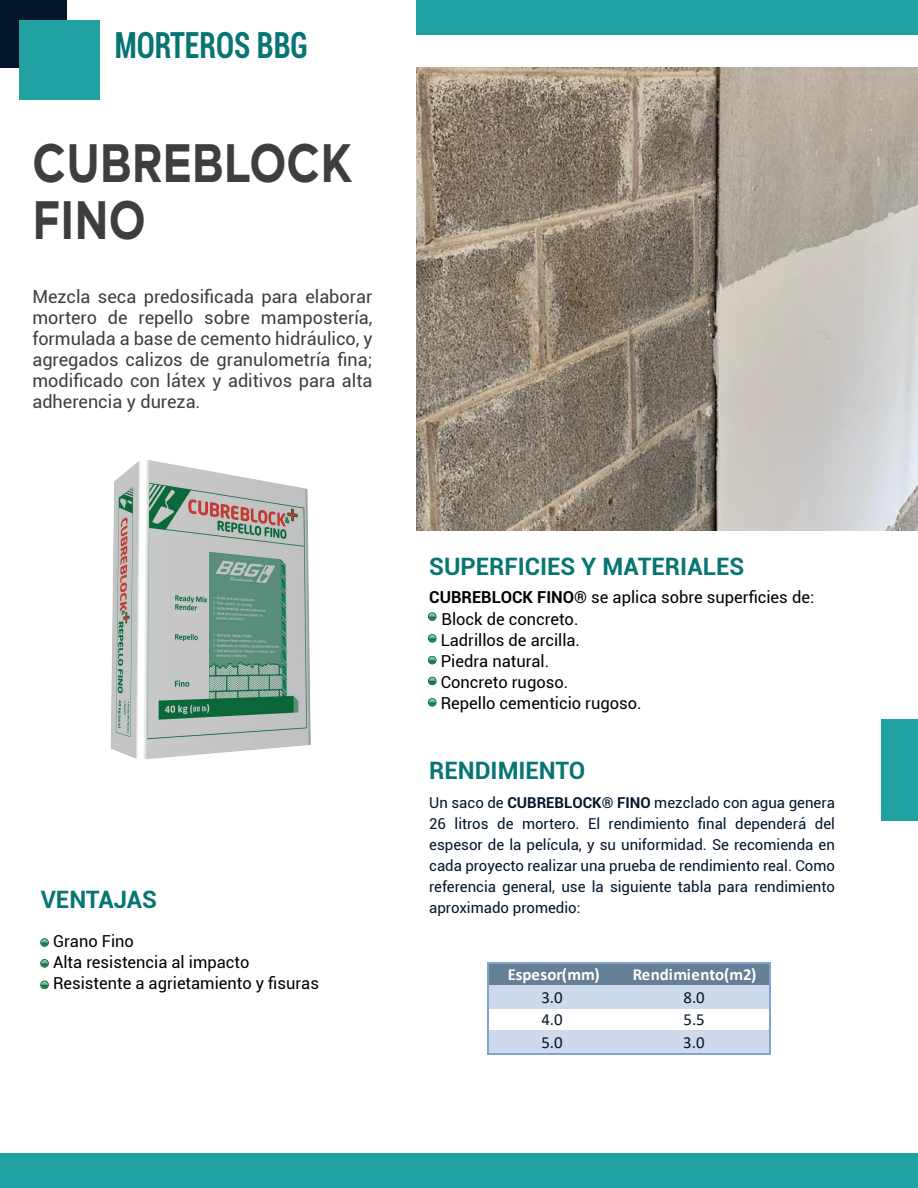
<style>
.page{position:relative;width:918px;height:1188px;background:#fff}
.page>*{position:absolute;margin:0;border:0;box-sizing:border-box;transform-origin:0 0}
.t1{font:700 54px/57px "Typold";color:#3e3e3f;scale:.83 1}
.t2{font:700 condensed 36px "Roboto";color:#077572;scale:.83 1}
.t3{font:700 24px "Roboto";color:#077572}
.t4{font:18px/21px "Roboto";color:#3e3e3f;text-align:justify}
.t5{font:700 16.95px "Calibri";letter-spacing:-.005em;color:#fff}
.t6{font:16.95px "Calibri";color:#03162b}
.t7{font:16.5px/21px "Roboto";color:#000}
.t8{font:15px/21px "Roboto";color:#03162b;text-align:justify}
.s1{font-weight:700}
</style>
<div class="page">
<img style="left:110px;top:460px;width:201px;height:299px">
<div style="left:0;top:0;width:67px;height:68px;background:#03162b"></div>
<div style="left:19px;top:20px;width:81px;height:79px;background:#22a1a3"></div>
<div style="left:417px;top:0;width:501px;height:34px;background:#22a1a3"></div>
<div style="left:0;top:1153px;width:918px;height:35px;background:#22a1a3"></div>
<div style="left:882px;top:720px;width:36px;height:101px;background:#22a1a3"></div>
<div style="left:489px;top:963px;width:281px;height:23px;background:#657f94"></div>
<div style="left:489px;top:985px;width:281px;height:23px;background:#cddaec"></div>
<div style="left:489px;top:1030px;width:281px;height:23px;background:#cddaec"></div>
<hr style="left:488px;top:963px;width:1px;height:92px;background:#81a2d4">
<hr style="left:769px;top:962px;width:1px;height:93px;background:#81a2d4">
<hr style="left:488px;top:962px;width:281px;height:1px;background:#81a2d4">
<hr style="left:488px;top:1054px;width:282px;height:1px;background:#81a2d4">
<svg style="left:428px;top:613px;width:8px;height:7px"></svg>
<div style="left:428px;top:612px;width:8px;height:9px;border:1px solid #047a40;border-radius:50%"></div>
<svg style="left:428px;top:635px;width:8px;height:7px"></svg>
<div style="left:428px;top:634px;width:8px;height:8px;border:1px solid #047a40;border-radius:50%"></div>
<svg style="left:428px;top:656px;width:8px;height:8px"></svg>
<div style="left:428px;top:656px;width:8px;height:8px;border:1px solid #047a40;border-radius:50%"></div>
<svg style="left:428px;top:677px;width:8px;height:8px"></svg>
<div style="left:428px;top:677px;width:8px;height:8px;border:1px solid #047a40;border-radius:50%"></div>
<svg style="left:428px;top:699px;width:8px;height:7px"></svg>
<div style="left:428px;top:698px;width:8px;height:8px;border:1px solid #047a40;border-radius:50%"></div>
<svg style="left:42px;top:940px;width:5px;height:5px"></svg>
<div style="left:40px;top:938px;width:9px;height:9px;border:1px solid #047a40;border-radius:50%"></div>
<svg style="left:41px;top:961px;width:7px;height:6px"></svg>
<div style="left:40px;top:959px;width:9px;height:8px;border:1px solid #047a40;border-radius:50%"></div>
<svg style="left:41px;top:981px;width:7px;height:8px"></svg>
<div style="left:40px;top:981px;width:9px;height:8px;border:1px solid #047a40;border-radius:50%"></div>
<img style="left:417px;top:68px;width:501px;height:463px">
<h2 class="t2" style="left:115px;top:20px;width:234px">MORTEROS BBG</h2>
<h1 class="t1" style="left:32px;top:129px;width:388px">CUBREBLOCK<br>FINO</h1>
<p class="t4" style="left:32px;top:285px;width:342px">Mezcla seca predosificada para elaborar mortero de repello sobre mampostería, formulada a base de cemento hidráulico, y agregados calizos de granulometría fina; modificado con látex y aditivos para alta adherencia y dureza.</p>
<h3 class="t3" style="left:41px;top:882px;width:118px">VENTAJAS</h3>
<p class="t7" style="left:41px;top:930px;width:94px">- Grano Fino</p>
<p class="t7" style="left:41px;top:951px;width:209px">- Alta resistencia al impacto</p>
<p class="t7" style="left:41px;top:972px;width:279px">- Resistente a agrietamiento y fisuras</p>
<h3 class="t3" style="left:429px;top:550px;width:317px">SUPERFICIES Y MATERIALES</h3>
<p class="t7" style="left:442px;top:587px;width:374px;text-indent:-12px"><span class="s1">CUBREBLOCK FINO®</span> se aplica sobre superficies de:<br>Block de concreto.</p>
<p class="t7" style="left:429px;top:629px;width:152px">- Ladrillos de arcilla.</p>
<p class="t7" style="left:429px;top:650px;width:121px">- Piedra natural.</p>
<p class="t7" style="left:429px;top:671px;width:140px">- Concreto rugoso.</p>
<p class="t7" style="left:429px;top:692px;width:214px">- Repello cementicio rugoso.</p>
<h3 class="t3" style="left:429px;top:754px;width:158px">RENDIMIENTO</h3>
<p class="t8" style="left:429px;top:791px;width:407px">Un saco de <span class="s1">CUBREBLOCK® FINO</span> mezclado con agua genera 26 litros de mortero. El rendimiento final dependerá del espesor de la película, y su uniformidad. Se recomienda en cada proyecto realizar una prueba de rendimiento real. Como referencia general, use la siguiente tabla para rendimiento</p>
<p class="t8" style="left:429px;top:896px;width:153px">aproximado promedio:</p>
<p class="t5" style="left:508px;top:963px;width:93px">Espesor(mm)</p>
<p class="t5" style="left:633px;top:963px;width:125px">Rendimiento(m2)</p>
<p class="t6" style="left:541px;top:985px;width:23px">3.0</p>
<p class="t6" style="left:683px;top:985px;width:23px">8.0</p>
<p class="t6" style="left:541px;top:1008px;width:23px">4.0</p>
<p class="t6" style="left:683px;top:1008px;width:23px">5.5</p>
<p class="t6" style="left:541px;top:1030px;width:23px">5.0</p>
<p class="t6" style="left:683px;top:1030px;width:23px">3.0</p>
</div>
